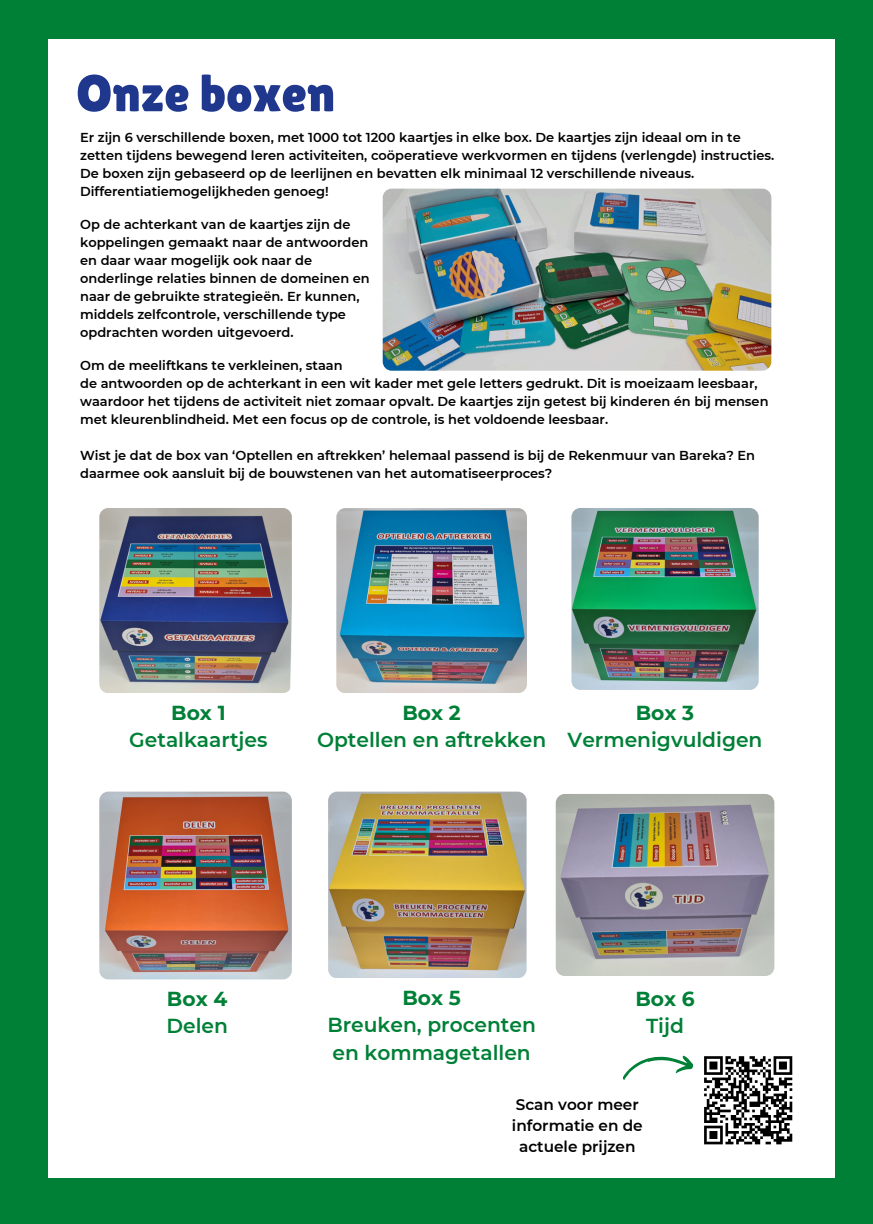
<style>
.page{position:relative;width:873px;height:1224px;background:#008037}
.page>*{position:absolute;margin:0;border:0;box-sizing:border-box;transform-origin:0 0}
.t1{font:51.8px "Lilita One";color:#1f388d}
.t2{font:600 20.2px/27.4px "Montserrat";color:#008037;text-align:center}
.t3{font:700 20.2px/27.4px "Montserrat";color:#008037;text-align:center}
.t4{font:600 15.2px/21.2px "Montserrat";color:#000;text-align:center}
.t5{font:600 13px/18px "Montserrat";color:#000}
.s1{font-weight:700}
.s2{font-weight:600}
</style>
<div class="page">
<div style="left:48px;top:39px;width:786px;height:1138px;background:#fff"></div>
<img style="left:383px;top:189px;width:388px;height:181px;border-radius:9px">
<svg style="left:704px;top:1056px;width:89px;height:89px"></svg>
<img style="left:99px;top:508px;width:192px;height:184px;border-radius:9px">
<img style="left:571px;top:508px;width:188px;height:181px;border-radius:9px">
<img style="left:99px;top:792px;width:192px;height:187px;border-radius:9px">
<img style="left:336px;top:508px;width:191px;height:185px;border-radius:9px">
<img style="left:328px;top:792px;width:198px;height:186px;border-radius:9px">
<svg style="left:623px;top:1055px;width:71px;height:25px"></svg>
<img style="left:556px;top:794px;width:218px;height:181px;border-radius:9px">
<p class="t1" style="left:76px;top:63px;width:261px">Onze boxen</p>
<p class="t5" style="left:80px;top:128px;width:696px">Er zijn 6 verschillende boxen, met 1000 tot 1200 kaartjes in elke box. De kaartjes zijn ideaal om in te zetten tijdens bewegend leren activiteiten, coöperatieve werkvormen en tijdens (verlengde) instructies.<br>De boxen zijn gebaseerd op de leerlijnen en bevatten elk minimaal 12 verschillende niveaus.<br>Differentiatiemogelijkheden genoeg!</p>
<h1 class="t5" style="left:80px;top:215px;width:291px">Op de achterkant van de kaartjes zijn de koppelingen gemaakt naar de antwoorden en daar waar mogelijk ook naar de onderlinge relaties binnen de domeinen en naar de gebruikte strategieën. Er kunnen, middels zelfcontrole, verschillende type opdrachten worden uitgevoerd.</h1>
<p class="t5" style="left:80px;top:357px;width:264px">Om de meeliftkans te verkleinen, staan</p>
<p class="t5" style="left:80px;top:375px;width:690px">de antwoorden op de achterkant in een wit kader met gele letters gedrukt. Dit is moeizaam leesbaar, waardoor het tijdens de activiteit niet zomaar opvalt. De kaartjes zijn getest bij kinderen én bij mensen met kleurenblindheid. Met een focus op de controle, is het voldoende leesbaar.</p>
<p class="t5" style="left:80px;top:446px;width:676px">Wist je dat de box van ‘Optellen en aftrekken’ helemaal passend is bij de Rekenmuur van Bareka? En daarmee ook aansluit bij de bouwstenen van het automatiseerproces?</p>
<p class="t2" style="left:129px;top:699px;width:140px"><span class="s1">Box 1<br></span>Getalkaartjes</p>
<p class="t2" style="left:317px;top:699px;width:231px"><span class="s1">Box 2<br></span>Optellen en aftrekken</p>
<h2 class="t2" style="left:568px;top:699px;width:196px"><span class="s1">Box 3<br></span>Vermenigvuldigen</h2>
<p class="t2" style="left:166px;top:985px;width:63px;text-align:left"><span class="s1">Box 4<br></span>Delen</p>
<h2 class="t2" style="left:327px;top:984px;width:210px"><span class="s1">Box 5<br></span>Breuken, procenten en kommagetallen</h2>
<p class="t3" style="left:635px;top:985px;width:61px">Box 6<br><span class="s2">Tijd</span></p>
<p class="t4" style="left:512px;top:1094px;width:132px">Scan voor meer informatie en de actuele prijzen</p>
</div>
